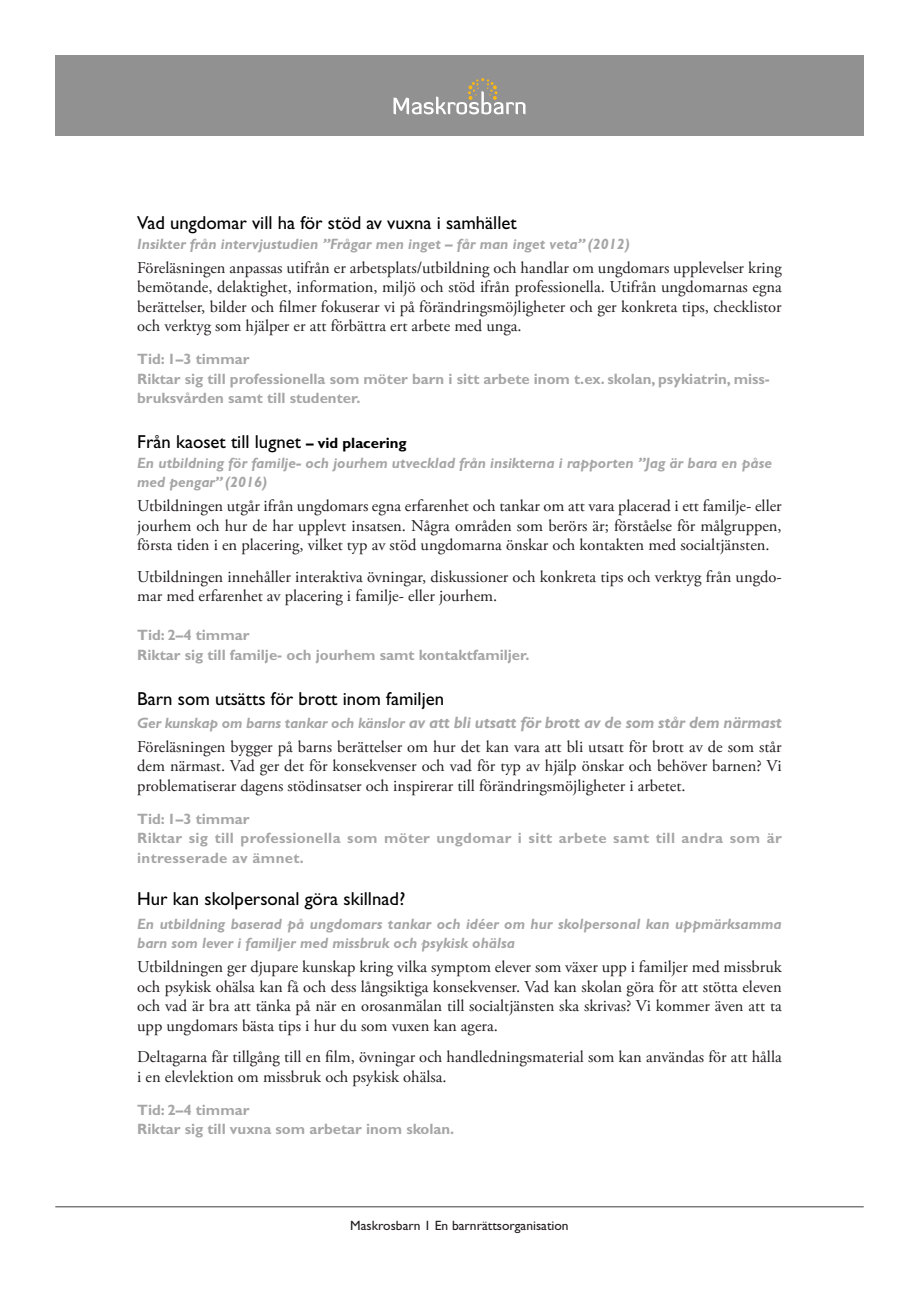
<style>
.page{position:relative;width:919px;height:1289px;background:#fff}
.page>*{position:absolute;margin:0;border:0;box-sizing:border-box;transform-origin:0 0}
.t1{font:18.75px "Gill Sans Std";color:#000}
.t2{font:16.5px/19.5px "Adobe Garamond Pro";color:#231f20;text-align:justify}
.t3{font:italic 700 16.5px "Gill Sans Std";letter-spacing:-.01em;color:#a6a6a6}
.t4{font:italic 700 15px/19.5px "Gill Sans Std";color:#a6a6a6}
.t5{font:700 15px/19.5px "Gill Sans Std";color:#a6a6a6}
.t6{font:700 15px/19.5px "Gill Sans Std";letter-spacing:.025em;color:#a6a6a6}
.t7{font:13.5px "Gill Sans Std";color:#231f20}
.s1{font-weight:700;font-size:15px}
.s2{font-size:15px}
</style>
<div class="page">
<div style="left:55px;top:56px;width:808px;height:80px;background:#919191"></div>
<svg style="left:393px;top:78px;width:132px;height:36px"></svg>
<hr style="left:55px;top:1206px;width:808px;height:1px;background:#3e3e3f">
<p class="t1" style="left:137px;top:212px;width:381px">Vad ungdomar vill ha för stöd av vuxna i samhället</p>
<p class="t4" style="left:137px;top:234px;width:494px">Insikter från intervjustudien ”Frågar men inget – får man inget veta” (2012)</p>
<p class="t2" style="left:137px;top:258px;width:646px">Föreläsningen anpassas utifrån er arbetsplats/utbildning och handlar om ungdomars upplevelser kring bemötande, delaktighet, information, miljö och stöd ifrån professionella. Utifrån ungdomarnas egna berättelser, bilder och filmer fokuserar vi på förändringsmöjligheter och ger konkreta tips, checklistor och verktyg som hjälper er att förbättra ert arbete med unga.</p>
<p class="t5" style="left:137px;top:349px;width:114px">Tid: 1–3 timmar</p>
<p class="t5" style="left:137px;top:369px;width:634px">Riktar sig till professionella som möter barn i sitt arbete inom t.ex. skolan, psykiatrin, miss&shy;bruksvården samt till studenter.</p>
<p class="t1" style="left:137px;top:431px;width:271px">Från kaoset till lugnet <span class="s1">– vid placering</span></p>
<p class="t4" style="left:137px;top:453px;width:636px">En utbildning för familje- och jourhem utvecklad från insikterna i rapporten ”Jag är bara en påse med pengar” (2016)</p>
<p class="t2" style="left:137px;top:497px;width:646px">Utbildningen utgår ifrån ungdomars egna erfarenhet och tankar om att vara placerad i ett familje- eller jourhem och hur de har upplevt insatsen. Några områden som berörs är; förståelse för målgruppen, första tiden i en placering, vilket typ av stöd ungdomarna önskar och kontakten med socialtjänsten.</p>
<p class="t2" style="left:137px;top:567px;width:646px">Utbildningen innehåller interaktiva övningar, diskussioner och konkreta tips och verktyg från ungdo&shy;mar med erfarenhet av placering i familje- eller jourhem.</p>
<p class="t5" style="left:137px;top:625px;width:114px">Tid: 2–4 timmar</p>
<p class="t5" style="left:137px;top:645px;width:394px">Riktar sig till familje- och jourhem samt kontaktfamiljer.</p>
<p class="t1" style="left:137px;top:688px;width:308px">Barn som utsätts för brott inom familjen</p>
<p class="t3" style="left:137px;top:712px;width:646px"><span class="s2">Ger kunskap om barns tankar och känslor</span> av att bli utsatt för brott av de som står dem närmast</p>
<p class="t2" style="left:137px;top:737px;width:646px">Föreläsningen bygger på barns berättelser om hur det kan vara att bli utsatt för brott av de som står dem närmast. Vad ger det för konsekvenser och vad för typ av hjälp önskar och behöver barnen? Vi problematiserar dagens stödinsatser och inspirerar till förändringsmöjligheter i arbetet.</p>
<p class="t5" style="left:137px;top:808px;width:114px">Tid: 1–3 timmar</p>
<p class="t6" style="left:137px;top:828px;width:646px">Riktar sig till professionella som möter ungdomar i sitt arbete samt till andra som är intresserade av ämnet.</p>
<p class="t1" style="left:137px;top:887px;width:269px">Hur kan skolpersonal göra skillnad?</p>
<p class="t4" style="left:137px;top:913px;width:646px">En utbildning baserad på ungdomars tankar och idéer om hur skolpersonal kan uppmärksamma barn som lever i familjer med missbruk och psykisk ohälsa</p>
<p class="t2" style="left:137px;top:957px;width:646px">Utbildningen ger djupare kunskap kring vilka symptom elever som växer upp i familjer med missbruk och psykisk ohälsa kan få och dess långsiktiga konsekvenser. Vad kan skolan göra för att stötta eleven och vad är bra att tänka på när en orosanmälan till socialtjänsten ska skrivas? Vi kommer även att ta upp ungdomars bästa tips i hur du som vuxen kan agera.</p>
<p class="t2" style="left:137px;top:1047px;width:646px">Deltagarna får tillgång till en film, övningar och handledningsmaterial som kan användas för att hålla i en elevlektion om missbruk och psykisk ohälsa.</p>
<p class="t5" style="left:137px;top:1099px;width:114px">Tid: 2–4 timmar</p>
<p class="t5" style="left:137px;top:1119px;width:318px">Riktar sig till vuxna som arbetar inom skolan.</p>
<p class="t7" style="left:350px;top:1217px;width:220px">Maskrosbarn 1 En barnrättsorganisation</p>
</div>
